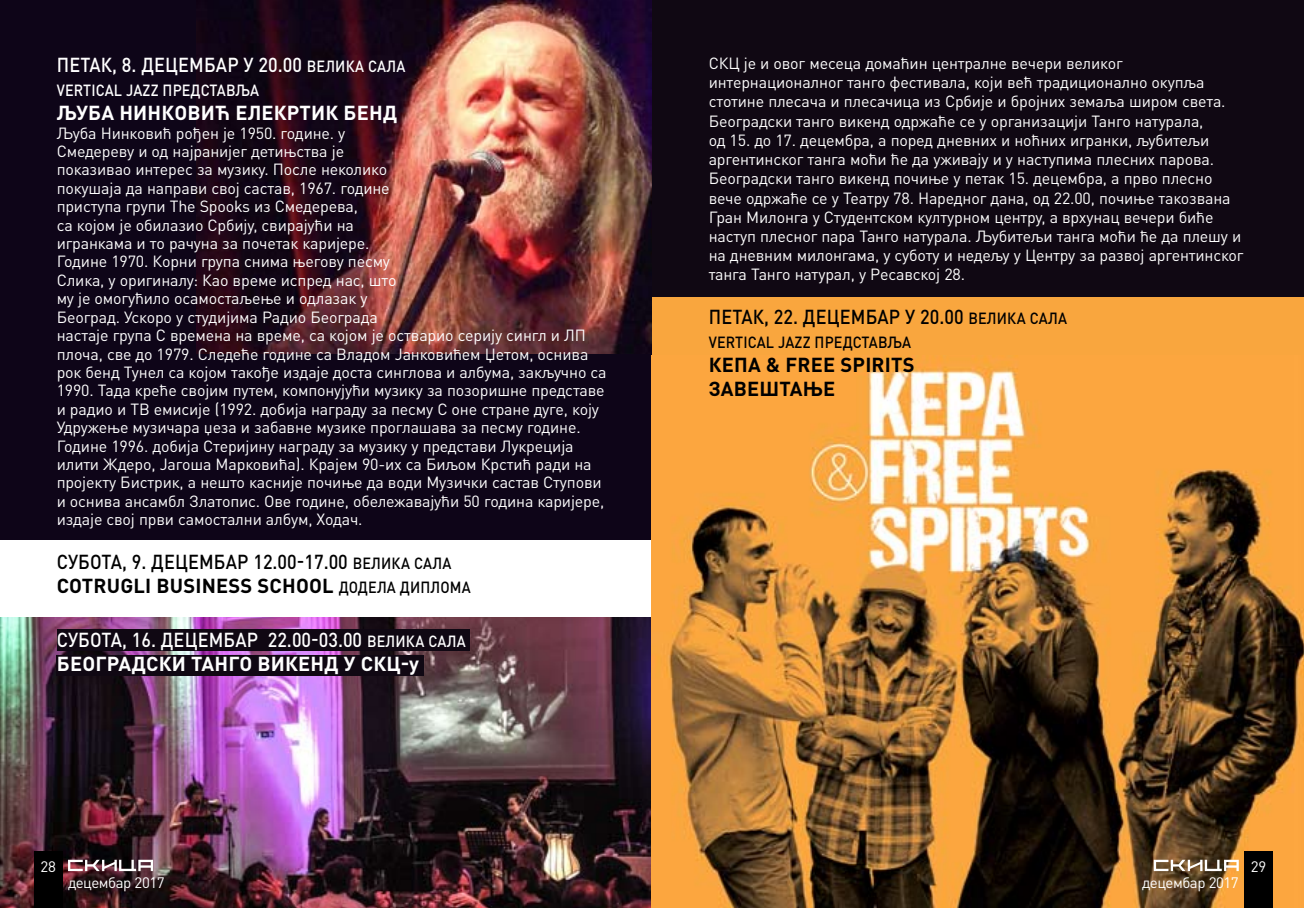
<style>
.page{position:relative;width:1304px;height:908px;background:#fff}
.page>*{position:absolute;margin:0;border:0;box-sizing:border-box;transform-origin:0 0}
.t1{font:500 20px "DIN Pro";color:#fff;scale:.9 1}
.t2{font:500 20px "DIN Pro";color:#000;scale:.9 1}
.t3{font:700 20px "DIN Pro";letter-spacing:.01em;color:#fff}
.t4{font:700 20px/24px "DIN Pro";letter-spacing:.01em;color:#000}
.t5{font:16px/18.4px "DIN Pro";letter-spacing:-.01em;color:#fff}
.t6{font:500 16px "DIN Pro";letter-spacing:.01em;color:#000;scale:.9 1}
.t7{font:500 16px "DIN Pro";letter-spacing:.01em;color:#fff;scale:.9 1}
.t8{font:15px "DIN Pro";letter-spacing:-.03em;color:#fff}
.s1{font-size:16px}
.s2{font-weight:700;font-size:20px}
</style>
<div class="page">
<img style="left:0;top:617px;width:652px;height:290px">
<div style="left:0;top:0;width:652px;height:539px;background:#0e0518"></div>
<img style="left:196px;top:0;width:456px;height:353px">
<div style="left:652px;top:0;width:652px;height:301px;background:#100813"></div>
<div style="left:57px;top:628px;width:413px;height:22px;background:#100813"></div>
<div style="left:57px;top:654px;width:367px;height:21px;background:#100813"></div>
<div style="left:652px;top:298px;width:652px;height:609px;background:#f9a63e"></div>
<img style="left:668px;top:360px;width:636px;height:547px">
<div style="left:1244px;top:850px;width:29px;height:57px;background:#000"></div>
<svg style="left:1154px;top:859px;width:85px;height:11px"></svg>
<div style="left:34px;top:850px;width:28px;height:57px;background:#000"></div>
<svg style="left:68px;top:859px;width:85px;height:11px"></svg>
<p class="t1" style="left:57px;top:49px;width:109px">ПЕТАК, 8. ДЕЦЕМБАР</p>
<p class="t1" style="left:244px;top:49px;width:114px">У 20.00 <span class="s1">ВЕЛИКА</span></p>
<p class="t7" style="left:368px;top:53px;width:43px">САЛА</p>
<p class="t7" style="left:57px;top:77px;width:11px">VERTICAL</p>
<p class="t7" style="left:126px;top:77px;width:149px">JAZZ П РЕДСТАВЉА</p>
<p class="t3" style="left:57px;top:96px;width:192px">ЉУБА НИ НКОВИЋ EЛЕ</p>
<p class="t3" style="left:274px;top:96px;width:84px">КРТИК БЕНД</p>
<p class="t5" style="left:57px;top:122px;width:551px">Љуба Нинковић рођен је 1950. године. у<br>Смедереву и од најранијег детињства је<br>показивао интерес за музику. После неколико<br>покушаја да направи свој састав, 1967. године<br>приступа групи The Spooks из Смедерева,<br>са којом је обилазио Србију, свирајући на<br>игранкама и то рачуна за почетак каријере.<br>Године 1970. Корни група снима његову песму<br>Слика, у оригиналу: Као време испред нас, што<br>му је омогућило осамостаљење и одлазак у<br>Београд. Ускоро у студијима Радио Београда<br>настаје група С времена на време, са којом је остварио серију сингл и ЛП плоча, све до 1979. Следеће године са Владом Јанковићем Џетом, оснива рок бенд Тунел са којом такође издаје доста синглова и албума, закључно са 1990. Тада креће својим путем, компонујући музику за позоришне представе и радио и ТВ емисије (1992. добија награду за песму С оне стране дуге, коју Удружење музичара џеза и забавне музике проглашава за песму године.<br>Године 1996. добија Стеријину награду за музику у представи Лукреција илити Ждеро, Јагоша Марковића). Крајем 90-их са Биљом Крстић ради на пројекту Бистрик, а нешто касније почиње да води Музички састав Ступови и оснива ансамбл Златопис. Ове године, обележавајући 50 година каријере, издаје свој први самостални албум, Ходач.</p>
<p class="t2" style="left:57px;top:545px;width:120px">СУБОТА, 9. ДЕЦЕМБАР</p>
<p class="t2" style="left:253px;top:545px;width:154px">12.00-17.00 <span class="s1">ВЕЛИКА</span></p>
<p class="t6" style="left:414px;top:549px;width:43px">САЛА</p>
<p class="t4" style="left:57px;top:570px;width:74px">COTRUGLI</p>
<p class="t4" style="left:157px;top:570px;width:40px">BUSINESS</p>
<p class="t6" style="left:258px;top:573px;width:192px"><span class="s2">SCHOOL</span> ДОДЕЛА ДИПЛО</p>
<p class="t6" style="left:450px;top:573px;width:25px">МА</p>
<p class="t1" style="left:57px;top:623px;width:131px">СУБОТА, 16. ДЕЦЕМБАР</p>
<p class="t1" style="left:268px;top:623px;width:154px">22.00-03.00 <span class="s1">ВЕЛИКА</span></p>
<p class="t7" style="left:428px;top:628px;width:43px">САЛА</p>
<p class="t3" style="left:57px;top:647px;width:364px">БЕОГРАДСКИ ТАНГО ВИКЕНД У СКЦ-У</p>
<p class="t5" style="left:709px;top:52px;width:536px;line-height:19.2px">СКЦ је и овог месеца домаћин централне вечери великог интернационалног танго фестивала, који већ традиционално окупља стотине плесача и плесачица из Србије и бројних земаља широм света.<br>Београдски танго викенд одржаће се у организацији Танго натурала,<br>од 15. до 17. децембра, а поред дневних и ноћних игранки, љубитељи аргентинског танга моћи ће да уживају и у наступима плесних парова.<br>Београдски танго викенд почиње у петак 15. децембра, а прво плесно вече одржаће се у Театру 78. Наредног дана, од 22.00, почиње такозвана Гран Милонга у Студентском културном центру, а врхунац вечери биће наступ плесног пара Танго натурала. Љубитељи танга моћи ће да плешу и на дневним милонгама, у суботу и недељу у Центру за развој аргентинског танга Танго натурал, у Ресавској 28.</p>
<p class="t2" style="left:709px;top:300px;width:120px">ПЕТАК, 22. ДЕЦЕМБАР</p>
<p class="t2" style="left:905px;top:300px;width:114px">У 20.00 <span class="s1">ВЕЛИКА</span></p>
<p class="t6" style="left:1030px;top:305px;width:43px">САЛА</p>
<p class="t6" style="left:709px;top:329px;width:11px">VERTICAL</p>
<p class="t6" style="left:778px;top:329px;width:149px">JAZZ П РЕДСТАВЉА</p>
<p class="t4" style="left:709px;top:350px;width:207px">КЕПА &amp; FREE SPIRITS<br>ЗАВЕШТАЊЕ</p>
<p class="t8" style="left:40px;top:853px;width:17px">28</p>
<p class="t8" style="left:1251px;top:853px;width:17px">29</p>
<p class="t8" style="left:68px;top:870px;width:98px">децембар 2017</p>
<p class="t8" style="left:1142px;top:870px;width:98px">децембар 2017</p>
</div>
